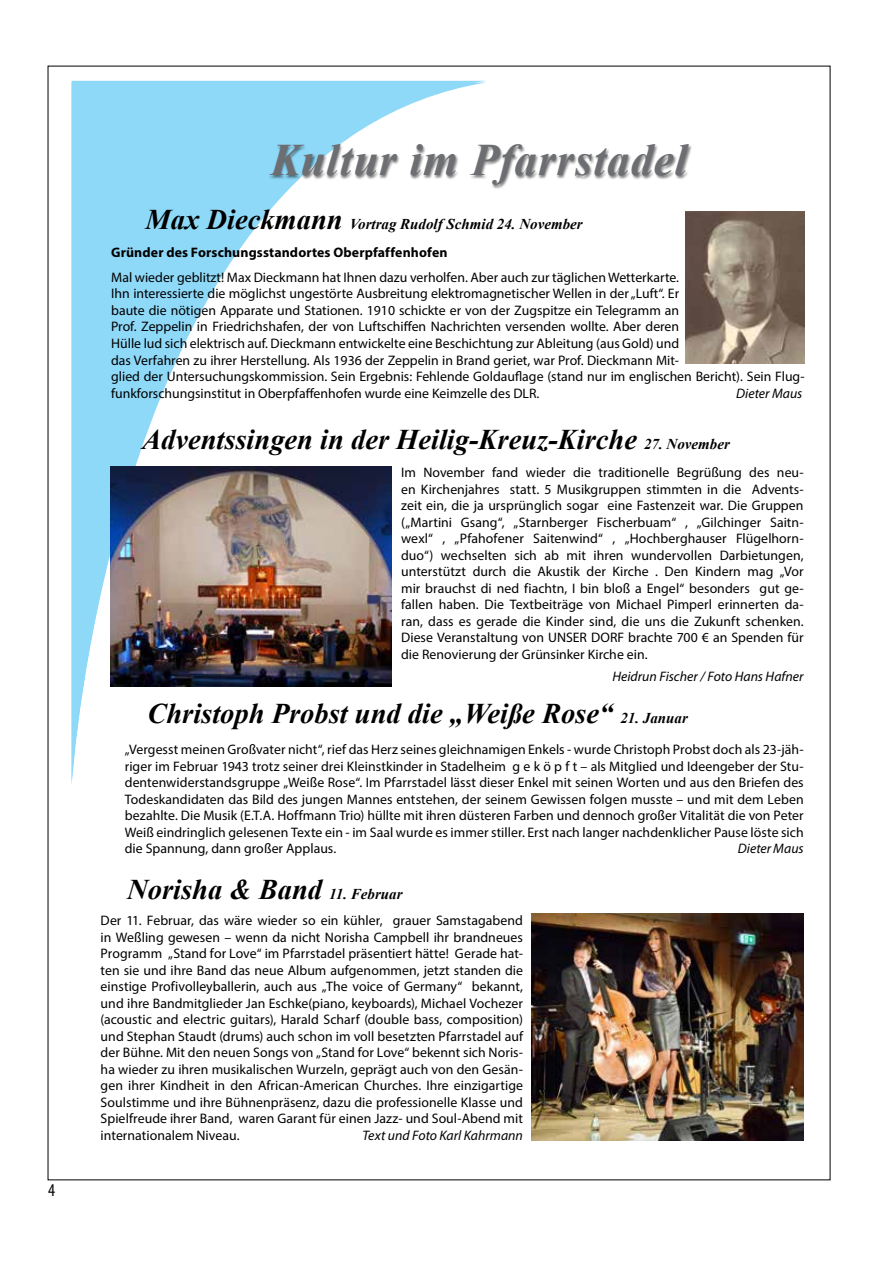
<style>
.page{position:relative;width:893px;height:1263px;background:#fff}
.page>*{position:absolute;margin:0;border:0;box-sizing:border-box;transform-origin:0 0}
.t1{font:italic 700 45px "Times New Roman";letter-spacing:.02em;color:#6d6e71}
.t2{font:italic 700 28.5px "Times New Roman";color:#000}
.t3{font:condensed 18px "Myriad Pro";color:#000}
.t4{font:italic 700 15px "Times New Roman";color:#000}
.t5{font:13.8px/16.5px "Myriad Pro";color:#000;text-align:justify}
.t6{font:italic 13.8px "Myriad Pro";letter-spacing:.005em;color:#000}
.t7{font:700 13.8px "Myriad Pro";letter-spacing:.01em;color:#000}
.s1{font-size:28.5px}
.s2{font-size:15px}
</style>
<div class="page">
<svg style="left:72px;top:81px;width:414px;height:699px"></svg>
<div style="left:268px;top:145px;width:425px;height:44px;background:#000;opacity:.5"></div>
<img style="left:686px;top:212px;width:118px;height:152px">
<img style="left:111px;top:467px;width:280px;height:219px">
<img style="left:531px;top:914px;width:273px;height:227px">
<h3 class="t3" style="left:48px;top:1179px;width:8px">4</h3>
<h1 class="t1" style="left:271px;top:128px;width:418px">Kultur im Pfarrstadel</h1>
<p class="t4" style="left:146px;top:213px;width:439px"><span class="s1">Max Dieckmann</span> Vortrag Rudolf Schmid 24. November</p>
<p class="t7" style="left:111px;top:243px;width:338px">Gründer des Forschungsstandortes Oberpfaffenhofen</p>
<p class="t5" style="left:111px;top:269px;width:695px;text-align:left">Mal wieder geblitzt! Max Dieckmann hat Ihnen dazu verholfen. Aber auch zur täglichen Wetterkarte.<br>Ihn interessierte die möglichst ungestörte Ausbreitung elektromagnetischer Wellen in der „Luft“. Er<br>baute die nötigen Apparate und Stationen. 1910 schickte er von der Zugspitze ein Telegramm an<br>Prof. Zeppelin in Friedrichshafen, der von Luftschiffen Nachrichten versenden wollte. Aber deren<br>Hülle lud sich elektrisch auf. Dieckmann entwickelte eine Beschichtung zur Ableitung (aus Gold) und<br>das Verfahren zu ihrer Herstellung. Als 1936 der Zeppelin in Brand geriet, war Prof. Dieckmann Mit-<br>glied der Untersuchungskommission. Sein Ergebnis: Fehlende Goldauflage (stand nur im englischen Bericht). Sein Flug&shy;funkforschungsinstitut in Oberpfaffenhofen wurde eine Keimzelle des DLR.</p>
<p class="t6" style="left:736px;top:384px;width:68px">Dieter Maus</p>
<h2 class="t2" style="left:142px;top:420px;width:589px">Adventssingen in der Heilig-Kreuz-Kirche <span class="s2">27. November</span></h2>
<p class="t5" style="left:401px;top:464px;width:404px">Im November fand wieder die traditionelle Begrüßung des neu&shy;en Kirchenjahres statt. 5 Musikgruppen stimmten in die Advents&shy;zeit ein, die ja ursprünglich sogar eine Fastenzeit war. Die Gruppen („Martini Gsang“, „Starnberger Fischerbuam“ , „Gilchinger Saitn&shy;wexl“ , „Pfahofener Saitenwind“ , „Hochberghauser Flügelhorn&shy;duo“) wechselten sich ab mit ihren wundervollen Darbietungen, unterstützt durch die Akustik der Kirche . Den Kindern mag „Vor mir brauchst di ned fiachtn, I bin bloß a Engel“ besonders gut ge&shy;fallen haben. Die Textbeiträge von Michael Pimperl erinnerten da&shy;ran, dass es gerade die Kinder sind, die uns die Zukunft schenken.<br>Diese Veranstaltung von UNSER DORF brachte 700 € an Spenden für die Renovierung der Grünsinker Kirche ein.</p>
<p class="t6" style="left:612px;top:667px;width:193px">Heidrun Fischer / Foto Hans Hafner</p>
<h2 class="t2" style="left:147px;top:694px;width:542px">Christoph Probst und die „Weiße Rose“ <span class="s2">21. Januar</span></h2>
<p class="t5" style="left:125px;top:741px;width:680px">„Vergesst meinen Großvater nicht“, rief das Herz seines gleichnamigen Enkels - wurde Christoph Probst doch als 23-jäh&shy;riger im Februar 1943 trotz seiner drei Kleinstkinder in Stadelheim g e k ö p f t – als Mitglied und Ideengeber der Stu&shy;dentenwiderstandsgruppe „Weiße Rose“. Im Pfarrstadel lässt dieser Enkel mit seinen Worten und aus den Briefen des Todeskandidaten das Bild des jungen Mannes entstehen, der seinem Gewissen folgen musste – und mit dem Leben bezahlte. Die Musik (E.T.A. Hoffmann Trio) hüllte mit ihren düsteren Farben und dennoch großer Vitalität die von Peter Weiß eindringlich gelesenen Texte ein - im Saal wurde es immer stiller. Erst nach langer nachdenklicher Pause löste sich die Spannung, dann großer Applaus.</p>
<p class="t6" style="left:738px;top:840px;width:67px">Dieter Maus</p>
<h2 class="t2" style="left:127px;top:869px;width:277px">Norisha &amp; Band <span class="s2">11. Februar</span></h2>
<p class="t5" style="left:101px;top:912px;width:424px">Der 11. Februar, das wäre wieder so ein kühler, grauer Samstagabend in Weßling gewesen – wenn da nicht Norisha Campbell ihr brandneues Programm „Stand for Love“ im Pfarrstadel präsentiert hätte! Gerade hat&shy;ten sie und ihre Band das neue Album aufgenommen, jetzt standen die einstige Profivolleyballerin, auch aus „The voice of Germany“ bekannt, und ihre Bandmitglieder Jan Eschke(piano, keyboards), Michael Vochezer (acoustic and electric guitars), Harald Scharf (double bass, composition) und Stephan Staudt (drums) auch schon im voll besetzten Pfarrstadel auf der Bühne. Mit den neuen Songs von „Stand for Love“ bekennt sich Noris&shy;ha wieder zu ihren musikalischen Wurzeln, geprägt auch von den Gesän&shy;gen ihrer Kindheit in den African-American Churches. Ihre einzigartige Soulstimme und ihre Bühnenpräsenz, dazu die professionelle Klasse und Spielfreude ihrer Band, waren Garant für einen Jazz- und Soul-Abend mit internationalem Niveau.</p>
<p class="t6" style="left:362px;top:1127px;width:162px">Text und Foto Karl Kahrmann</p>
</div>
